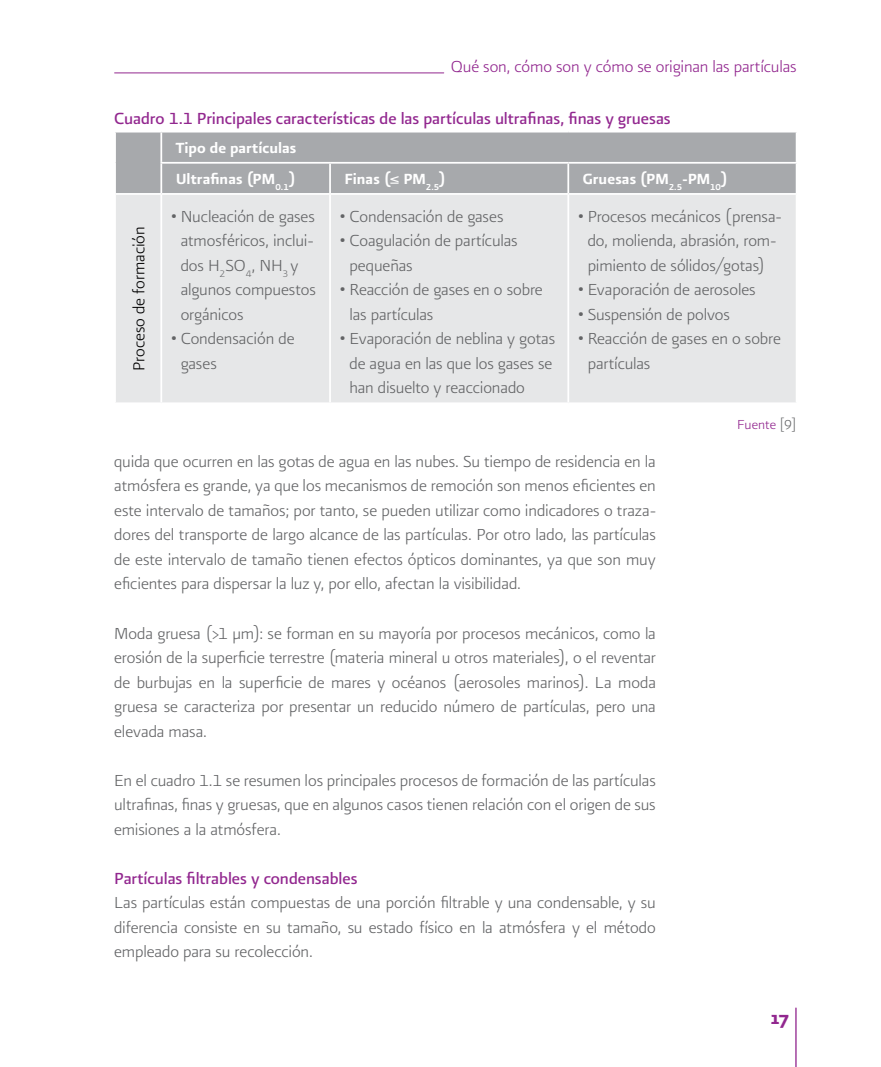
<style>
.page{position:relative;width:881px;height:1067px;background:#fff}
.page>*{position:absolute;margin:0;border:0;box-sizing:border-box;transform-origin:0 0}
.t1{font:22.75px "Presidencia Firme CC";color:#92278f}
.t2{font:19.25px/24.5px "Presidencia Fina";letter-spacing:-.005em;color:#636466}
.t3{font:19.25px "Presidencia Base";letter-spacing:-.005em;color:#92278f}
.t4{font:19.25px "Presidencia Fina";letter-spacing:-.01em;color:#92278f}
.t5{font:19.25px "Presidencia Fina";letter-spacing:-.005em;color:#000}
.t6{font:17.5px/31.2px "Presidencia Firme";color:#fff}
.t7{font:15.75px "Presidencia Fina";color:#92278f}
.s1{color:#636466}
</style>
<div class="page">
<hr style="left:115px;top:72px;width:329px;height:1px;background:#92278f">
<hr style="left:795px;top:1008px;width:1px;height:59px;background:#92278f">
<div style="left:116px;top:132px;width:679px;height:61px;background:#a7a9ac"></div>
<div style="left:116px;top:195px;width:679px;height:207px;background:#e6e7e8"></div>
<hr style="left:160px;top:132px;width:2px;height:30px;background:#fff">
<hr style="left:160px;top:162px;width:170px;height:2px;background:#fff">
<hr style="left:160px;top:164px;width:2px;height:29px;background:#fff">
<hr style="left:330px;top:162px;width:238px;height:2px;background:#fff">
<hr style="left:329px;top:164px;width:2px;height:29px;background:#fff">
<hr style="left:568px;top:162px;width:229px;height:2px;background:#fff">
<hr style="left:567px;top:164px;width:2px;height:29px;background:#fff">
<hr style="left:160px;top:195px;width:2px;height:207px;background:#fff">
<hr style="left:329px;top:195px;width:2px;height:207px;background:#fff">
<hr style="left:567px;top:195px;width:2px;height:207px;background:#fff">
<p class="t4" style="left:450px;top:56px;width:347px">Qué son, cómo son y cómo se originan las partículas</p>
<p class="t3" style="left:114px;top:107px;width:558px">Cuadro 1.1 Principales características de las partículas ultrafinas, finas y gruesas</p>
<p class="t6" style="left:176px;top:132px;width:122px">Tipo de partículas<br>Ultrafinas (PM<sub>0.1</sub>)</p>
<p class="t6" style="left:344px;top:163px;width:103px">Finas (≤ PM<sub>2.5</sub>)</p>
<p class="t6" style="left:582px;top:163px;width:147px">Gruesas (PM<sub>2.5</sub>-PM<sub>10</sub>)</p>
<p class="t5" style="left:128px;top:370px;width:145px;rotate:-90deg">Proceso de formación</p>
<p class="t2" style="left:181px;top:204px;width:137px;text-indent:-10px">• Nucleación de gases atmosféricos, inclui&shy;dos H<sub>2</sub>SO<sub>4</sub>, NH<sub>3</sub> y algunos compuestos orgánicos</p>
<p class="t2" style="left:181px;top:326px;width:115px;text-indent:-10px">• Condensación de gases</p>
<p class="t2" style="left:339px;top:204px;width:165px">• Condensación de gases</p>
<p class="t2" style="left:349px;top:228px;width:170px;text-indent:-10px">• Coagulación de partículas pequeñas</p>
<p class="t2" style="left:349px;top:277px;width:195px;text-indent:-10px">• Reacción de gases en o sobre las partículas</p>
<p class="t2" style="left:349px;top:326px;width:207px;text-indent:-10px">• Evaporación de neblina y gotas de agua en las que los gases se han disuelto y reaccionado</p>
<p class="t2" style="left:577px;top:204px;width:205px;text-align:center">• Procesos mecánicos (prensa&shy;do, molienda, abrasión, rom&shy;pimiento de sólidos/gotas)</p>
<p class="t2" style="left:577px;top:277px;width:179px">• Evaporación de aerosoles</p>
<p class="t2" style="left:577px;top:302px;width:154px">• Suspensión de polvos</p>
<p class="t2" style="left:587px;top:326px;width:195px;text-indent:-10px">• Reacción de gases en o sobre partículas</p>
<p class="t7" style="left:737px;top:415px;width:61px">Fuente <span class="s1">[9]</span></p>
<p class="t2" style="left:114px;top:449px;width:543px;text-align:justify">quida que ocurren en las gotas de agua en las nubes. Su tiempo de residencia en la atmósfera es grande, ya que los mecanismos de remoción son menos eficientes en este intervalo de tamaños; por tanto, se pueden utilizar como indicadores o traza&shy;dores del transporte de largo alcance de las partículas. Por otro lado, las partículas de este intervalo de tamaño tienen efectos ópticos dominantes, ya que son muy eficientes para dispersar la luz y, por ello, afectan la visibilidad.</p>
<p class="t2" style="left:114px;top:620px;width:543px;text-align:justify">Moda gruesa (&gt;1 µm): se forman en su mayoría por procesos mecánicos, como la erosión de la superficie terrestre (materia mineral u otros materiales), o el reventar de burbujas en la superficie de mares y océanos (aerosoles marinos). La moda gruesa se caracteriza por presentar un reducido número de partículas, pero una elevada masa.</p>
<p class="t2" style="left:114px;top:767px;width:543px;text-align:justify">En el cuadro 1.1 se resumen los principales procesos de formación de las partículas ultrafinas, finas y gruesas, que en algunos casos tienen relación con el origen de sus emisiones a la atmósfera.</p>
<p class="t3" style="left:114px;top:867px;width:245px">Partículas filtrables y condensables</p>
<p class="t2" style="left:114px;top:890px;width:543px;text-align:justify">Las partículas están compuestas de una porción filtrable y una condensable, y su diferencia consiste en su tamaño, su estado físico en la atmósfera y el método empleado para su recolección.</p>
<p class="t1" style="left:770px;top:1003px;width:20px">17</p>
</div>
